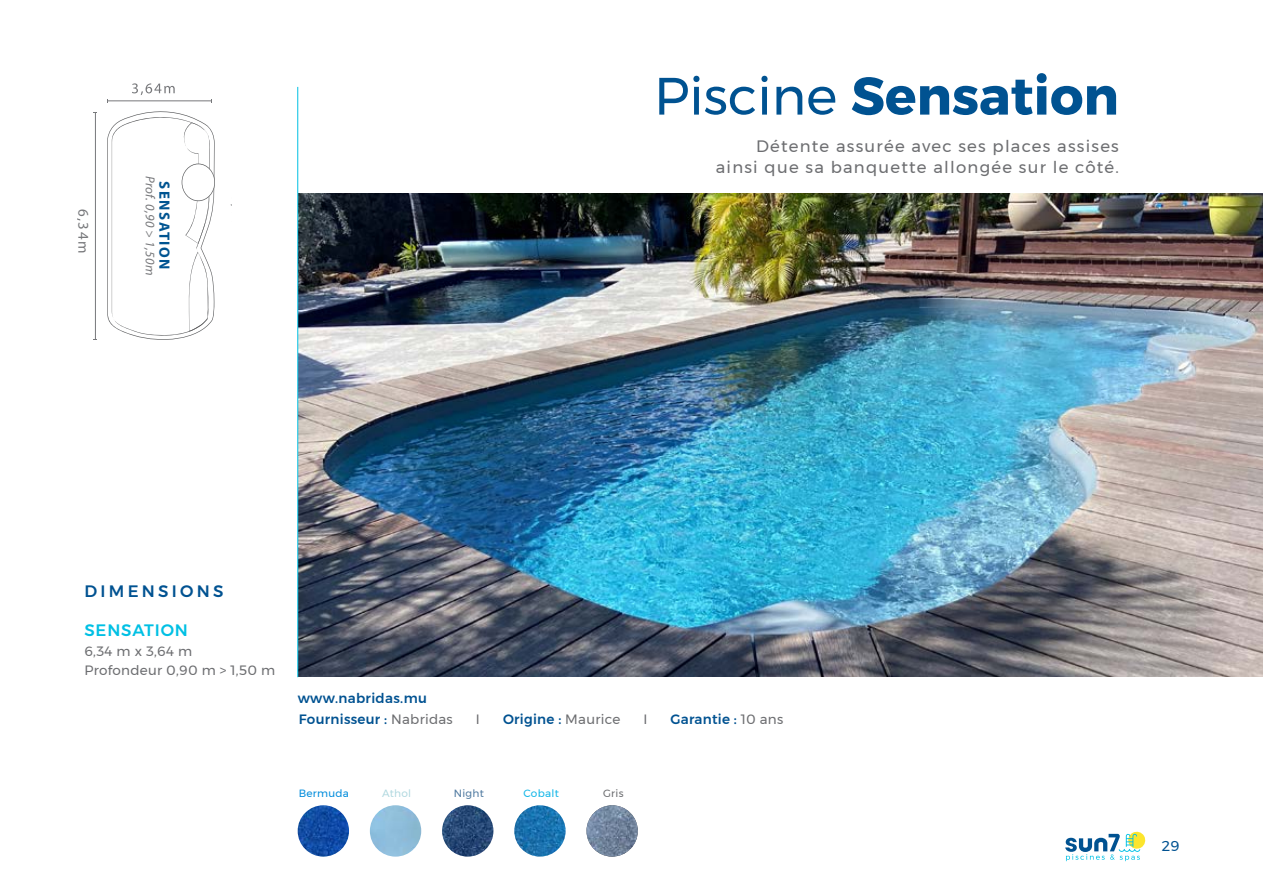
<style>
.page{position:relative;width:1263px;height:893px;background:#fff}
.page>*{position:absolute;margin:0;border:0;box-sizing:border-box;transform-origin:0 0}
.t1{font:700 52.5px "Montserrat";color:#005291}
.t2{font:16.5px/21px "Montserrat";letter-spacing:.075em;color:#6d6e71;text-align:right}
.t3{font:500 16.5px "Montserrat";letter-spacing:.2em;color:#005291}
.t4{font:500 16.5px "Montserrat";color:#00c0e4}
.t5{font:700 14.85px "Myriad Pro";letter-spacing:.1em;color:#005491}
.t6{font:14.85px "Myriad Pro";color:#77787b}
.t7{font:14.4px "Montserrat";color:#005291}
.t8{font:500 13.5px "Montserrat";letter-spacing:.02em;color:#005291}
.t9{font:13.5px/19.5px "Montserrat";letter-spacing:.02em;color:#6d6e71}
.t10{font:italic 13.05px "Myriad Pro";letter-spacing:.03em;color:#77787b}
.t11{font:10.5px "Montserrat";color:#008cdc}
.t12{font:10.5px "Montserrat";letter-spacing:.025em;color:#15b7e8}
.t13{font:10.5px "Montserrat";letter-spacing:.025em;color:#b2d9e0}
.t14{font:10.5px "Montserrat";color:#517ba1}
.t15{font:10.5px "Montserrat";color:#6d6e71}
.s1{font-weight:400}
.s2{font-weight:400;color:#6d6e71}
</style>
<div class="page">
<img style="left:299px;top:194px;width:964px;height:482px">
<svg style="left:1065px;top:831px;width:81px;height:30px"></svg>
<hr style="left:297px;top:87px;width:1px;height:590px;background:#00c0e4">
<hr style="left:95px;top:112px;width:1px;height:228px;background:#77787b">
<svg style="left:107px;top:83px;width:108px;height:257px"></svg>
<img style="left:298px;top:805px;width:51px;height:52px;border-radius:26px">
<img style="left:370px;top:805px;width:51px;height:52px;border-radius:26px">
<img style="left:442px;top:805px;width:51px;height:52px;border-radius:26px">
<img style="left:514px;top:805px;width:52px;height:52px;border-radius:26px">
<img style="left:586px;top:805px;width:52px;height:52px;border-radius:26px">
<p class="t6" style="left:93px;top:209px;width:46px;rotate:90deg">6,34m</p>
<p class="t10" style="left:158px;top:176px;width:101px;rotate:90deg">Prof. 0,90 &gt; 1,50m</p>
<p class="t5" style="left:174px;top:181px;width:90px;rotate:90deg">SENSATION</p>
<h1 class="t1" style="left:654px;top:54px;width:466px"><span class="s1">Piscine</span> Sensation</h1>
<p class="t2" style="left:716px;top:135px;width:405px">Détente assurée avec ses places assises ainsi que sa banquette allongée sur le côté.</p>
<p class="t3" style="left:84px;top:578px;width:138px">D imens ions</p>
<p class="t4" style="left:84px;top:617px;width:72px">SEN SATION</p>
<p class="t9" style="left:84px;top:641px;width:192px">6,34 m x 3,64 m<br>Profondeur 0,90 m &gt; 1,50 m</p>
<p class="t8" style="left:298px;top:687px;width:131px">www.nabridas.mu</p>
<p class="t8" style="left:299px;top:708px;width:155px">Fournisseur : <span class="s2">Nabridas</span></p>
<p class="t9" style="left:476px;top:709px;width:3px">I</p>
<p class="t8" style="left:503px;top:708px;width:119px">Origine : <span class="s2">Maurice</span></p>
<p class="t9" style="left:643px;top:709px;width:3px">I</p>
<p class="t8" style="left:670px;top:708px;width:114px">Garantie : <span class="s2">10 ans</span></p>
<p class="t11" style="left:299px;top:785px;width:52px">Bermuda</p>
<p class="t13" style="left:382px;top:785px;width:31px">Athol</p>
<p class="t14" style="left:454px;top:785px;width:32px">Night</p>
<p class="t12" style="left:523px;top:785px;width:37px">Cobalt</p>
<p class="t15" style="left:603px;top:785px;width:22px">Gris</p>
<p class="t7" style="left:1162px;top:835px;width:19px">29</p>
</div>
